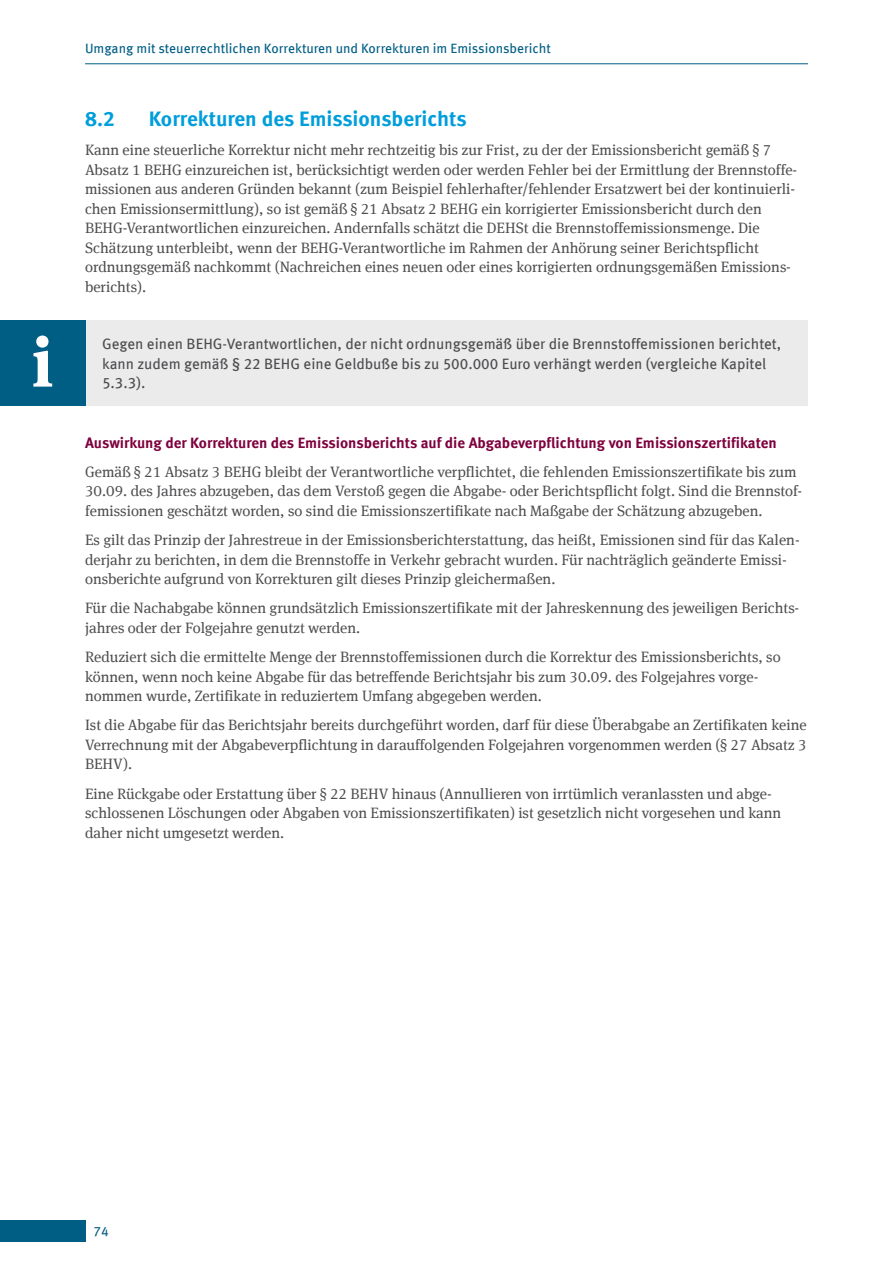
<style>
.page{position:relative;width:893px;height:1263px;background:#fff}
.page>*{position:absolute;margin:0;border:0;box-sizing:border-box;transform-origin:0 0}
.t1{font:700 69.3px "Meta Serif Offc";color:#fff}
.t2{font:700 21px "Meta Offc";letter-spacing:-.005em;color:#009edb}
.Fließtext{font:15px/19.5px "Meta Serif Offc";color:#4d4d4f}
.t3{font:15px/19.5px "Meta Offc";color:#4d4d4f}
.Überschrift_5{font:700 15px "Meta Offc";color:#7e003d}
.t4{font:13.5px "Meta Offc";color:#005e85}
</style>
<div class="page">
<div style="left:0;top:1220px;width:85px;height:22px;background:#005e85"></div>
<hr style="left:85px;top:63px;width:723px;height:1px;background:#005e85">
<div style="left:85px;top:321px;width:723px;height:85px;background:#ebebec"></div>
<div style="left:0;top:321px;width:85px;height:85px;background:#005e85"></div>
<h1 class="t1" style="left:32px;top:319px;width:23px">i</h1>
<p class="t4" style="left:85px;top:40px;width:467px">Umgang mit steuerrechtlichen Korrekturen und Korrekturen im Emissionsbericht</p>
<p class="t2" style="left:85px;top:106px;width:31px">8.2</p>
<p class="t2" style="left:149px;top:106px;width:319px">Korrekturen des Emissionsberichts</p>
<p class="Fließtext" style="left:85px;top:140px;width:714px">Kann eine steuerliche Korrektur nicht mehr rechtzeitig bis zur Frist, zu der der Emissionsbericht gemäß § 7<br>Absatz 1 BEHG einzureichen ist, berücksichtigt werden oder werden Fehler bei der Ermittlung der Brennstoffe&shy;missionen aus anderen Gründen bekannt (zum Beispiel fehlerhafter/fehlender Ersatzwert bei der kontinuierli&shy;chen Emissionsermittlung), so ist gemäß § 21 Absatz 2 BEHG ein korrigierter Emissionsbericht durch den BEHG-Verantwortlichen einzureichen. Andernfalls schätzt die DEHSt die Brennstoffemissionsmenge. Die Schätzung unterbleibt, wenn der BEHG-Verantwortliche im Rahmen der Anhörung seiner Berichtspflicht ordnungsgemäß nachkommt (Nachreichen eines neuen oder eines korrigierten ordnungsgemäßen Emissions&shy;berichts).</p>
<p class="t3" style="left:102px;top:335px;width:681px">Gegen einen BEHG-Verantwortlichen, der nicht ordnungsgemäß über die Brennstoffemissionen berichtet, kann zudem gemäß § 22 BEHG eine Geldbuße bis zu 500.000 Euro verhängt werden (vergleiche Kapitel<br>5.3.3).</p>
<h5 class="Überschrift_5" style="left:85px;top:433px;width:693px">Auswirkung der Korrekturen des Emissionsberichts auf die Abgabeverpflichtung von Emissionszertifikaten</h5>
<p class="Fließtext" style="left:85px;top:462px;width:719px">Gemäß § 21 Absatz 3 BEHG bleibt der Verantwortliche verpflichtet, die fehlenden Emissionszertifikate bis zum<br>30.09. des Jahres abzugeben, das dem Verstoß gegen die Abgabe- oder Berichtspflicht folgt. Sind die Brennstof&shy;femissionen geschätzt worden, so sind die Emissionszertifikate nach Maßgabe der Schätzung abzugeben.</p>
<p class="Fließtext" style="left:85px;top:530px;width:716px">Es gilt das Prinzip der Jahrestreue in der Emissionsberichterstattung, das heißt, Emissionen sind für das Kalen&shy;derjahr zu berichten, in dem die Brennstoffe in Verkehr gebracht wurden. Für nachträglich geänderte Emissi&shy;onsberichte aufgrund von Korrekturen gilt dieses Prinzip gleichermaßen.</p>
<p class="Fließtext" style="left:85px;top:599px;width:716px">Für die Nachabgabe können grundsätzlich Emissionszertifikate mit der Jahreskennung des jeweiligen Berichts&shy;jahres oder der Folgejahre genutzt werden.</p>
<p class="Fließtext" style="left:85px;top:647px;width:697px">Reduziert sich die ermittelte Menge der Brennstoffemissionen durch die Korrektur des Emissionsberichts, so können, wenn noch keine Abgabe für das betreffende Berichtsjahr bis zum 30.09. des Folgejahres vorge&shy;nommen wurde, Zertifikate in reduziertem Umfang abgegeben werden.</p>
<p class="Fließtext" style="left:85px;top:716px;width:723px;text-align:justify">Ist die Abgabe für das Berichtsjahr bereits durchgeführt worden, darf für diese Überabgabe an Zertifikaten keine Verrechnung mit der Abgabeverpflichtung in darauffolgenden Folgejahren vorgenommen werden (§ 27 Absatz 3<br>BEHV).</p>
<p class="Fließtext" style="left:85px;top:784px;width:698px">Eine Rückgabe oder Erstattung über § 22 BEHV hinaus (Annullieren von irrtümlich veranlassten und abge&shy;schlossenen Löschungen oder Abgaben von Emissionszertifikaten) ist gesetzlich nicht vorgesehen und kann daher nicht umgesetzt werden.</p>
<p class="t4" style="left:94px;top:1223px;width:17px">74</p>
</div>
